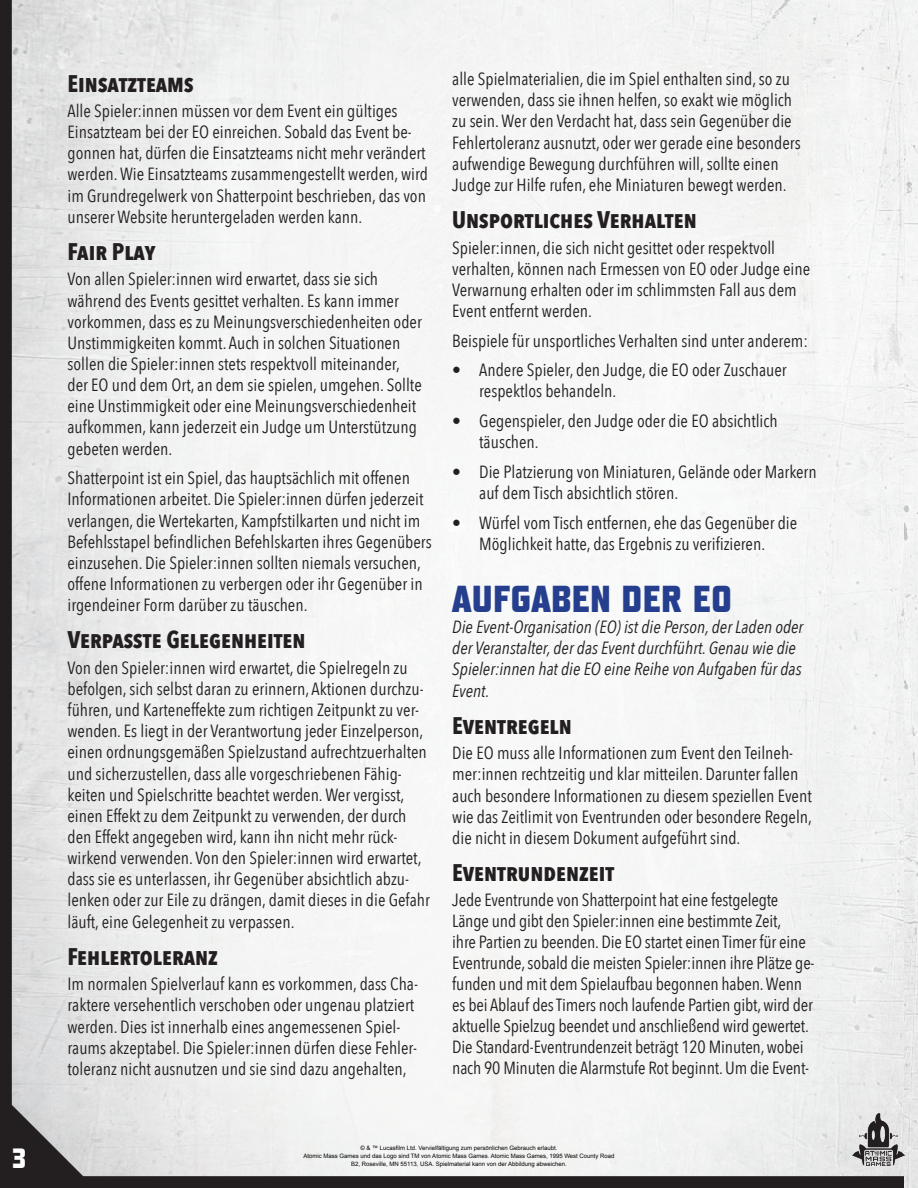
<style>
.page{position:relative;width:918px;height:1188px;background:#fff}
.page>*{position:absolute;margin:0;border:0;box-sizing:border-box;transform-origin:0 0}
.t1{font:700 37.5px "Teuton Fett";letter-spacing:.015em;color:#253f8e}
.t2{font:700 27.9px "Teuton Fett";color:#fff}
.t3{font:700 24px "Avenir Next Condensed";color:#231f20}
.t4{font:17.7px/21.1px "Avenir Next Condensed";color:#231f20}
.t5{font:italic 17.7px/21.1px "Avenir Next Condensed";color:#231f20}
.t6{font:6px/8.2px "Arial";color:#040503;text-align:center}
</style>
<div class="page">
<img style="left:0;top:0;width:904px;height:1188px">
<img style="left:904px;top:0;width:14px;height:1188px">
<img style="left:853px;top:1113px;width:51px;height:53px">
<h3 class="t3" style="left:68px;top:68px;width:128px">Einsatzteams</h3>
<p class="t4" style="left:68px;top:99px;width:362px">Alle Spieler:innen müssen vor dem Event ein gültiges Einsatzteam bei der EO einreichen. Sobald das Event be&shy;gonnen hat, dürfen die Einsatzteams nicht mehr verändert werden. Wie Einsatzteams zusammengestellt werden, wird im Grundregelwerk von Shatterpoint beschrieben, das von unserer Website heruntergeladen werden kann.</p>
<h3 class="t3" style="left:68px;top:237px;width:89px">Fair Play</h3>
<p class="t4" style="left:68px;top:268px;width:356px">Von allen Spieler:innen wird erwartet, dass sie sich während des Events gesittet verhalten. Es kann immer vorkommen, dass es zu Meinungsverschiedenheiten oder Unstimmigkeiten kommt. Auch in solchen Situationen sollen die Spieler:innen stets respektvoll miteinander, der EO und dem Ort, an dem sie spielen, umgehen. Sollte eine Unstimmigkeit oder eine Meinungsverschiedenheit aufkommen, kann jederzeit ein Judge um Unterstützung gebeten werden.</p>
<p class="t4" style="left:68px;top:467px;width:366px">Shatterpoint ist ein Spiel, das hauptsächlich mit offenen Informationen arbeitet. Die Spieler:innen dürfen jederzeit verlangen, die Wertekarten, Kampfstilkarten und nicht im Befehlsstapel befindlichen Befehlskarten ihres Gegenübers einzusehen. Die Spieler:innen sollten niemals versuchen, offene Informationen zu verbergen oder ihr Gegenüber in irgendeiner Form darüber zu täuschen.</p>
<h3 class="t3" style="left:68px;top:625px;width:240px">Verpasste Gelegenheiten</h3>
<p class="t4" style="left:68px;top:656px;width:364px">Von den Spieler:innen wird erwartet, die Spielregeln zu befolgen, sich selbst daran zu erinnern, Aktionen durchzu&shy;führen, und Karteneffekte zum richtigen Zeitpunkt zu ver&shy;wenden. Es liegt in der Verantwortung jeder Einzelperson, einen ordnungsgemäßen Spielzustand aufrechtzuerhalten und sicherzustellen, dass alle vorgeschriebenen Fähig&shy;keiten und Spielschritte beachtet werden. Wer vergisst, einen Effekt zu dem Zeitpunkt zu verwenden, der durch den Effekt angegeben wird, kann ihn nicht mehr rück&shy;wirkend verwenden. Von den Spieler:innen wird erwartet, dass sie es unterlassen, ihr Gegenüber absichtlich abzu&shy;lenken oder zur Eile zu drängen, damit dieses in die Gefahr läuft, eine Gelegenheit zu verpassen.</p>
<h3 class="t3" style="left:68px;top:942px;width:152px">Fehlertoleranz</h3>
<p class="t4" style="left:68px;top:973px;width:352px">Im normalen Spielverlauf kann es vorkommen, dass Cha&shy;raktere versehentlich verschoben oder ungenau platziert werden. Dies ist innerhalb eines angemessenen Spiel&shy;raums akzeptabel. Die Spieler:innen dürfen diese Fehler&shy;toleranz nicht ausnutzen und sie sind dazu angehalten,</p>
<p class="t4" style="left:452px;top:68px;width:350px">alle Spielmaterialien, die im Spiel enthalten sind, so zu verwenden, dass sie ihnen helfen, so exakt wie möglich zu sein. Wer den Verdacht hat, dass sein Gegenüber die Fehlertoleranz ausnutzt, oder wer gerade eine besonders aufwendige Bewegung durchführen will, sollte einen Judge zur Hilfe rufen, ehe Miniaturen bewegt werden.</p>
<h3 class="t3" style="left:452px;top:205px;width:246px">Unsportliches Verhalten</h3>
<p class="t4" style="left:452px;top:236px;width:359px">Spieler:innen, die sich nicht gesittet oder respektvoll verhalten, können nach Ermessen von EO oder Judge eine Verwarnung erhalten oder im schlimmsten Fall aus dem Event entfernt werden.</p>
<p class="t4" style="left:452px;top:329px;width:357px">Beispiele für unsportliches Verhalten sind unter anderem:</p>
<p class="t4" style="left:479px;top:359px;width:309px;text-indent:-27px">• Andere Spieler, den Judge, die EO oder Zuschauer respektlos behandeln.</p>
<p class="t4" style="left:479px;top:410px;width:300px;text-indent:-27px">• Gegenspieler, den Judge oder die EO absichtlich täuschen.</p>
<p class="t4" style="left:479px;top:460px;width:339px;text-indent:-27px">• Die Platzierung von Miniaturen, Gelände oder Markern auf dem Tisch absichtlich stören.</p>
<p class="t4" style="left:452px;top:511px;width:347px;text-align:center">• Würfel vom Tisch entfernen, ehe das Gegenüber die<br>Möglichkeit hatte, das Ergebnis zu verifizieren.</p>
<h1 class="t1" style="left:453px;top:580px;width:281px">AUFGABEN DER EO</h1>
<p class="t5" style="left:452px;top:616px;width:353px">Die Event-Organisation (EO) ist die Person, der Laden oder der Veranstalter, der das Event durchführt. Genau wie die Spieler:innen hat die EO eine Reihe von Aufgaben für das Event.</p>
<h3 class="t3" style="left:452px;top:711px;width:121px">Eventregeln</h3>
<p class="t4" style="left:452px;top:742px;width:361px">Die EO muss alle Informationen zum Event den Teilneh&shy;mer:innen rechtzeitig und klar mitteilen. Darunter fallen auch besondere Informationen zu diesem speziellen Event wie das Zeitlimit von Eventrunden oder besondere Regeln, die nicht in diesem Dokument aufgeführt sind.</p>
<h3 class="t3" style="left:452px;top:858px;width:162px">Eventrundenzeit</h3>
<p class="t4" style="left:452px;top:889px;width:364px">Jede Eventrunde von Shatterpoint hat eine festgelegte Länge und gibt den Spieler:innen eine bestimmte Zeit,<br>ihre Partien zu beenden. Die EO startet einen Timer für eine Eventrunde, sobald die meisten Spieler:innen ihre Plätze ge&shy;funden und mit dem Spielaufbau begonnen haben. Wenn es bei Ablauf des Timers noch laufende Partien gibt, wird der aktuelle Spielzug beendet und anschließend wird gewertet.<br>Die Standard-Eventrundenzeit beträgt 120 Minuten, wobei nach 90 Minuten die Alarmstufe Rot beginnt. Um die Event-</p>
<h2 class="t2" style="left:12px;top:1144px;width:16px">3</h2>
<p class="t6" style="left:303px;top:1144px;width:313px">© &amp; ™ Lucasfilm Ltd. Vervielfältigung zum persönlichen Gebrauch erlaubt.<br>Atomic Mass Games und das Logo sind TM von Atomic Mass Games. Atomic Mass Games, 1995 West County Road<br>B2, Roseville, MN 55113, USA. Spielmaterial kann von der Abbildung abweichen.</p>
</div>
